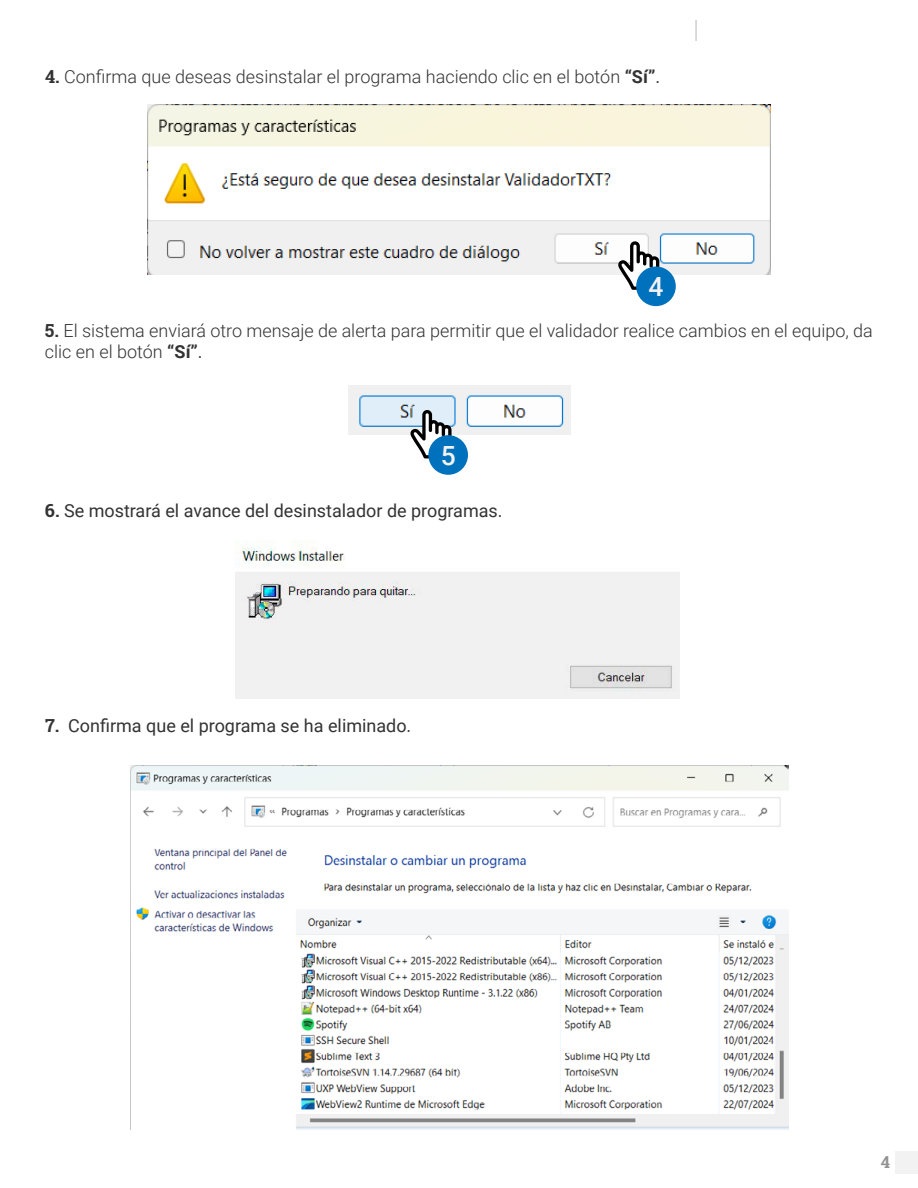
<style>
.page{position:relative;width:918px;height:1188px;background:#fff}
.page>*{position:absolute;margin:0;border:0;box-sizing:border-box;transform-origin:0 0}
.t1{font:500 26.4px "Roboto";color:#f2f2f2}
.t2{font:300 18px/21.6px "Roboto";color:#333}
.t3{font:18px "Roboto";color:#333}
.t4{font:700 16.5px "Roboto Slab";color:#929292}
.s1{font-family:"Roboto Slab";font-weight:700}
.s2{font-weight:700}
.s3{font-weight:400}
</style>
<div class="page">
<svg style="left:696px;top:20px;width:1px;height:21px"></svg>
<div style="left:896px;top:1151px;width:22px;height:23px;background:#f2f2f2"></div>
<img style="left:349px;top:386px;width:221px;height:48px">
<img style="left:148px;top:105px;width:622px;height:170px">
<img style="left:236px;top:540px;width:444px;height:159px">
<svg style="left:618px;top:241px;width:41px;height:49px"></svg>
<div style="left:636px;top:267px;width:40px;height:39px;background:#0071bc;border-radius:50%"></div>
<svg style="left:410px;top:410px;width:42px;height:48px"></svg>
<div style="left:428px;top:435px;width:40px;height:40px;background:#0071bc;border-radius:50%"></div>
<img style="left:130px;top:766px;width:659px;height:364px">
<p class="t2" style="left:45px;top:65px;width:617px"><span class="s1">4.</span> Confirma que deseas desinstalar el programa haciendo clic en el botón <span class="s2">“Sí”</span><span class="s3">.</span></p>
<h1 class="t1" style="left:648px;top:268px;width:17px">4</h1>
<p class="t2" style="left:45px;top:319px;width:830px"><span class="s1">5.</span> El sistema enviará otro mensaje de alerta para permitir que el validador realice cambios en el equipo, da clic en el botón <span class="s2">“Sí”</span><span class="s3">.</span></p>
<h1 class="t1" style="left:441px;top:437px;width:17px">5</h1>
<p class="t3" style="left:45px;top:498px;width:459px"><span class="s1">6.</span> Se mostrará el avance del desinstalador de programas.</p>
<p class="t3" style="left:45px;top:713px;width:368px"><span class="s1">7.</span> Confirma que el programa se ha eliminado.</p>
<p class="t4" style="left:881px;top:1150px;width:11px">4</p>
</div>
